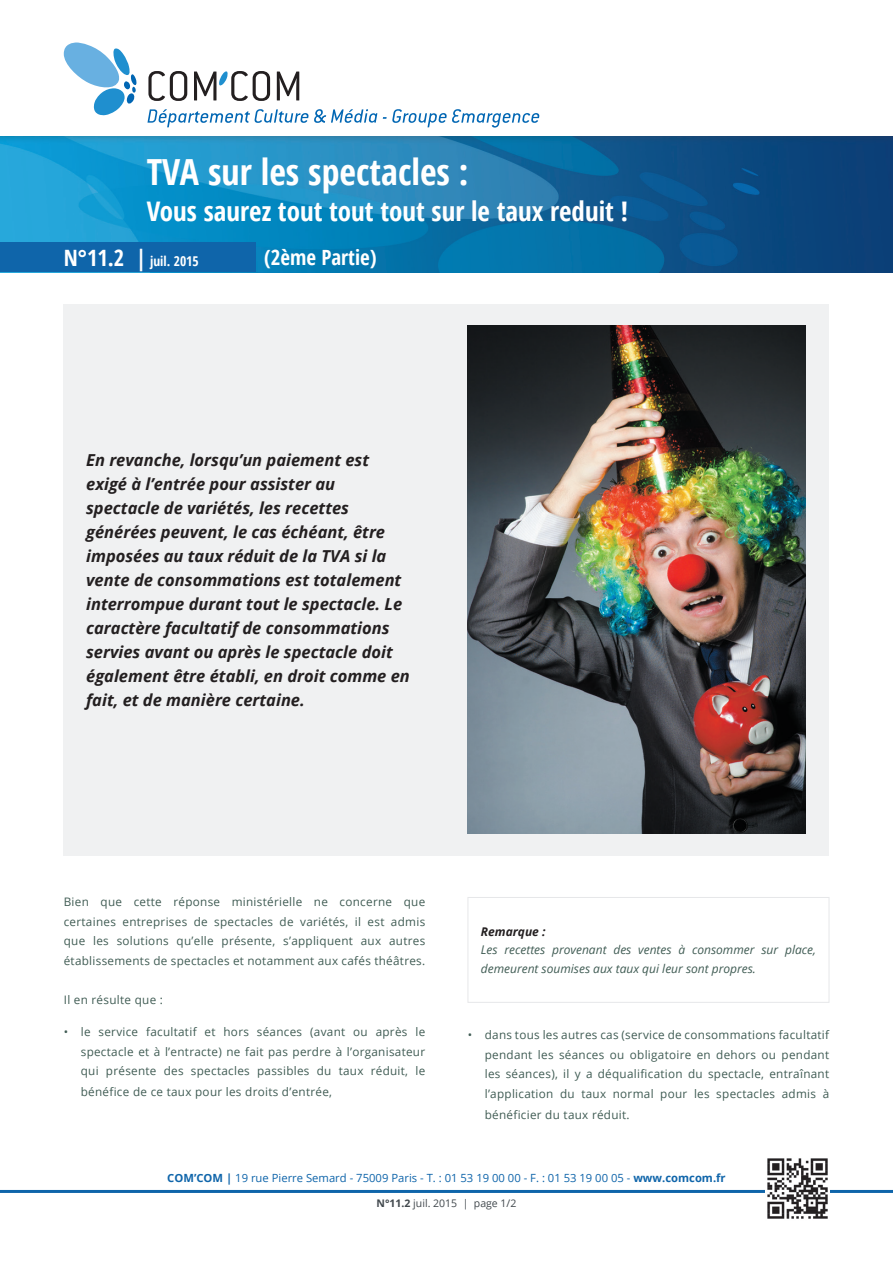
<style>
.page{position:relative;width:893px;height:1263px;background:#fff}
.page>*{position:absolute;margin:0;border:0;box-sizing:border-box;transform-origin:0 0}
.t1{font:700 condensed 36px "Open Sans";color:#fff}
.t2{font:700 condensed 27px "Open Sans";color:#fff}
.t3{font:700 condensed 21px "Open Sans";color:#fff}
.t4{font:italic 700 16.5px/24px "Open Sans";color:#231f20}
.t5{font:700 condensed 13.5px "Open Sans";color:#fff}
.t6{font:italic 12px/18px "Open Sans";color:#405c54}
.t7{font:italic 700 12px "Open Sans";color:#231f20}
.t8{font:11.7px/19.5px "Open Sans";letter-spacing:.025em;color:#405c54;text-align:justify}
.t9{font:11.25px "Open Sans";color:#0f65aa}
.n_page{font:10.5px "Open Sans";color:#41484d}
.s1{font-size:22.5px}
.s2{font-weight:700}
</style>
<div class="page">
<img style="left:0;top:136px;width:893px;height:136px">
<div style="left:0;top:242px;width:255px;height:30px;background:#0f65aa"></div>
<svg style="left:147px;top:109px;width:230px;height:18px"></svg>
<svg style="left:383px;top:109px;width:157px;height:19px"></svg>
<svg style="left:148px;top:71px;width:39px;height:30px"></svg>
<svg style="left:277px;top:72px;width:22px;height:28px"></svg>
<svg style="left:194px;top:71px;width:76px;height:30px"></svg>
<svg style="left:64px;top:43px;width:72px;height:72px"></svg>
<hr style="left:0;top:1190px;width:893px;height:3px;background:#0f65aa">
<img style="left:765px;top:1158px;width:64px;height:61px">
<div style="left:64px;top:304px;width:765px;height:552px;background:#f0f1f2"></div>
<img style="left:468px;top:325px;width:337px;height:508px">
<div style="left:468px;top:897px;width:361px;height:105px;border:1px solid #e6e7e9"></div>
<p class="t1" style="left:147px;top:147px;width:323px">TVA sur les spectacles :</p>
<p class="t2" style="left:147px;top:192px;width:483px">Vous saurez tout tout tout sur le taux reduit !</p>
<p class="t5" style="left:64px;top:252px;width:137px"><span class="s1">N°11.2 |</span> juil. 2015</p>
<p class="t3" style="left:264px;top:243px;width:114px">(2ème Partie)</p>
<p class="t4" style="left:86px;top:447px;width:285px">En revanche, lorsqu’un paiement est</p>
<p class="t4" style="left:86px;top:471px;width:325px">exigé à l’entrée pour assister au spectacle de variétés, les recettes générées peuvent, le cas échéant, être imposées au taux réduit de la TVA si la vente de consommations est totalement interrompue durant tout le spectacle. Le caractère facultatif de consommations servies avant ou après le spectacle doit également être établi, en droit comme en fait, et de manière certaine.</p>
<p class="t8" style="left:64px;top:892px;width:363px">Bien que cette réponse ministérielle ne concerne que certaines entreprises de spectacles de variétés, il est admis que les solutions qu’elle présente, s’appliquent aux autres établissements de spectacles et notamment aux cafés théâtres.</p>
<p class="t8" style="left:64px;top:989px;width:101px">Il en résulte que :</p>
<p class="t8" style="left:81px;top:1022px;width:346px;text-indent:-17px">• le service facultatif et hors séances (avant ou après le spectacle et à l’entracte) ne fait pas perdre à l’organisateur qui présente des spectacles passibles du taux réduit, le</p>
<p class="t8" style="left:81px;top:1082px;width:253px">bénéfice de ce taux pour les droits d’entrée,</p>
<p class="t7" style="left:481px;top:924px;width:66px">Remarque :</p>
<p class="t6" style="left:481px;top:941px;width:337px">Les recettes provenant des ventes à consommer sur place, demeurent soumises aux taux qui leur sont propres.</p>
<p class="t8" style="left:485px;top:1025px;width:346px;text-indent:-17px">• dans tous les autres cas (service de consommations facultatif pendant les séances ou obligatoire en dehors ou pendant les séances), il y a déqualification du spectacle, entraînant l’application du taux normal pour les spectacles admis à</p>
<p class="t8" style="left:485px;top:1104px;width:146px">bénéficier du taux réduit.</p>
<p class="t9" style="left:167px;top:1170px;width:560px"><span class="s2">COM’COM |</span> 19 rue Pierre Semard - 75009 Paris - T. : 01 53 19 00 00 - F. : 01 53 19 00 05 - <span class="s2">www.comcom.fr</span></p>
<p class="n_page" style="left:377px;top:1196px;width:141px"><span class="s2">N°11.2</span> juil. 2015 | page 1/2</p>
</div>
